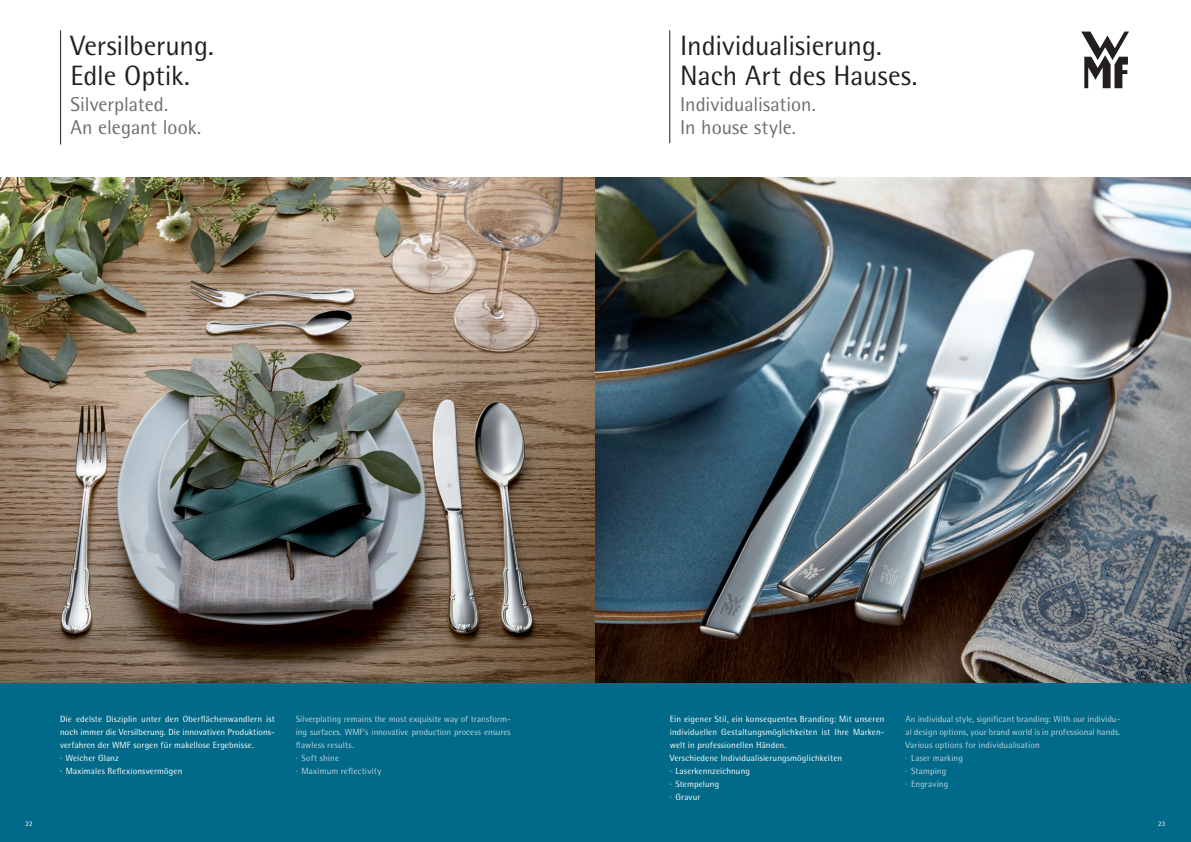
<style>
.page{position:relative;width:1191px;height:842px;background:#fff}
.page>*{position:absolute;margin:0;border:0;box-sizing:border-box;transform-origin:0 0}
.t1{font:28px/30px "WMF Rotis";letter-spacing:-.005em;color:#231f20}
.t2{font:20px/23px "WMF Rotis";color:#6c6d70}
.t3{font:9px/13px "WMF Rotis";letter-spacing:.015em;color:#fff}
.t4{font:9px/13px "WMF Rotis";letter-spacing:.005em;color:#c0d3df}
.t5{font:7px "WMF Rotis";color:#fff}
</style>
<div class="page">
<div style="left:0;top:683px;width:1191px;height:159px;background:#006a88"></div>
<img style="left:0;top:177px;width:1191px;height:506px">
<hr style="left:60px;top:30px;width:1px;height:115px;background:#231f20">
<hr style="left:669px;top:30px;width:1px;height:113px;background:#231f20">
<svg style="left:1081px;top:32px;width:48px;height:56px"></svg>
<h1 class="t1" style="left:71px;top:30px;width:145px">Versilberung.<br>Edle Optik.</h1>
<h2 class="t2" style="left:71px;top:92px;width:132px">Silverplated.<br>An elegant look.</h2>
<h1 class="t1" style="left:680px;top:30px;width:239px">Individualisierung.<br>Nach Art des Hauses.</h1>
<h2 class="t2" style="left:680px;top:92px;width:137px">Individualisation.<br>In house style.</h2>
<p class="t3" style="left:60px;top:712px;width:216px">Die edelste Disziplin unter den Oberflächenwandlern ist noch immer die Versilberung. Die innovativen Produktions&shy;verfahren der WMF sorgen für makellose Ergebnisse.<br>· Weicher Glanz<br>· Maximales Reflexionsvermögen</p>
<p class="t4" style="left:296px;top:712px;width:216px">Silverplating remains the most exquisite way of transform&shy;ing surfaces. WMF‘s innovative production process ensures flawless results.<br>· Soft shine<br>· Maximum reflectivity</p>
<p class="t3" style="left:670px;top:712px;width:216px">Ein eigener Stil, ein konsequentes Branding: Mit unseren individuellen Gestaltungsmöglichkeiten ist Ihre Marken&shy;welt in professionellen Händen.<br>Verschiedene Individualisierungsmöglichkeiten<br>· Laserkennzeichnung<br>· Stempelung<br>· Gravur</p>
<p class="t4" style="left:905px;top:712px;width:216px">An individual style, significant branding: With our individu&shy;al design options, your brand world is in professional hands.<br>Various options for individualisation<br>· Laser marking<br>· Stamping<br>· Engraving</p>
<p class="t5" style="left:26px;top:819px;width:9px">22</p>
<p class="t5" style="left:1158px;top:819px;width:9px">23</p>
</div>
